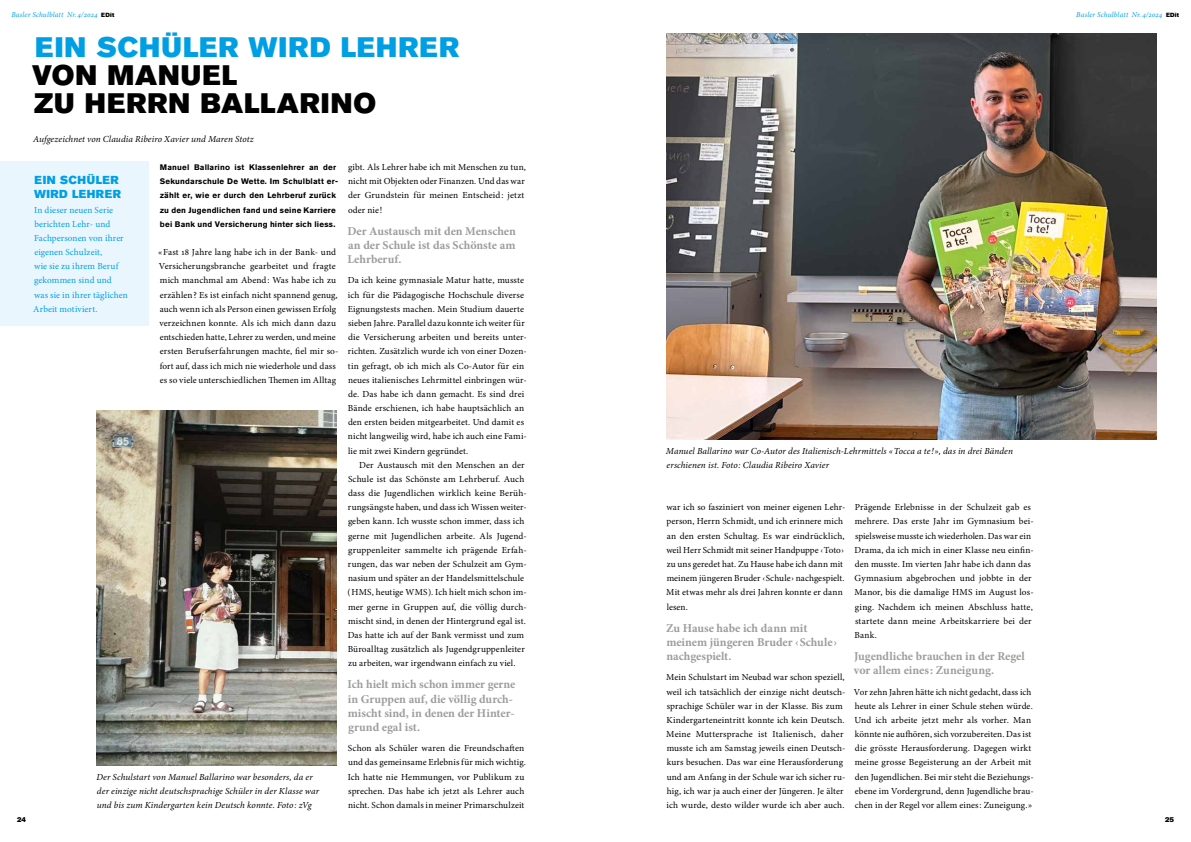
<style>
.page{position:relative;width:1191px;height:842px;background:#fff}
.page>*{position:absolute;margin:0;border:0;box-sizing:border-box;transform-origin:0 0}
.t1{font:28px/28.3px "Akzidenz Grotesk Pro Super";letter-spacing:.04em;color:#000}
.t2{font:28px "Akzidenz Grotesk Pro Super";letter-spacing:.045em;color:#009fe3}
.t3{font:700 12px/14.2px "Minion Pro";letter-spacing:-.005em;color:#9d9d9c}
.t4{font:11.5px/14.2px "Akzidenz Grotesk Pro Super";letter-spacing:.05em;color:#009fe3}
.t5{font:9.2px/14.2px "Minion Pro";letter-spacing:.01em;color:#000}
.t6{font:italic 9.2px/14.2px "Minion Pro";letter-spacing:.01em;color:#000}
.t7{font:9.2px/14.2px "Minion Pro";letter-spacing:.005em;color:#009fe3}
.t8{font:700 8px/14.2px "Akzidenz Grotesk Pro";letter-spacing:.02em;color:#000}
.t9{font:italic 7.5px "Minion Pro";letter-spacing:.015em;color:#009fe3}
.t10{font:7px "Akzidenz Grotesk Pro Super";color:#000}
.s1{font-family:"Akzidenz Grotesk Pro Super";font-style:normal;font-size:6px;color:#000}
</style>
<div class="page">
<div style="left:0;top:161px;width:148px;height:165px;background:#eaf6fe"></div>
<img style="left:97px;top:411px;width:239px;height:354px">
<img style="left:666px;top:34px;width:491px;height:405px">
<p class="t9" style="left:12px;top:9px;width:104px">Basler Schulblatt Nr.4/2024 <span class="s1">EDit</span></p>
<p class="t9" style="left:1076px;top:9px;width:104px">Basler Schulblatt Nr.4/2024 <span class="s1">EDit</span></p>
<h1 class="t2" style="left:35px;top:29px;width:425px">EIN SCHÜLER WIRD LEHRER</h1>
<h1 class="t1" style="left:32px;top:61px;width:345px">VON MANUEL<br>ZU HERRN BALLARINO</h1>
<p class="t6" style="left:33px;top:132px;width:222px">Aufgezeichnet von Claudia Ribeiro Xavier und Maren Stotz</p>
<p class="t4" style="left:34px;top:173px;width:88px">EIN SCHÜLER<br>WIRD LEHRER</p>
<p class="t7" style="left:33px;top:203px;width:96px">In dieser neuen Serie berichten Lehr- und<br>Fachpersonen von ihrer eigenen Schulzeit,<br>wie sie zu ihrem Beruf gekommen sind und<br>was sie in ihrer täglichen<br>Arbeit motiviert.</p>
<p class="t8" style="left:160px;top:160px;width:180px">Manuel Ballarino ist Klassenlehrer an der Sekundarschule De Wette. Im Schulblatt er&shy;zählt er, wie er durch den Lehrberuf zurück zu den Jugendlichen fand und seine Karriere bei Bank und Versicherung hinter sich liess.</p>
<p class="t5" style="left:158px;top:245px;width:182px">« Fast 18 Jahre lang habe ich in der Bank- und Versicherungsbranche gearbeitet und fragte mich manchmal am Abend : Was habe ich zu erzählen ? Es ist einfach nicht spannend genug, auch wenn ich als Person einen gewissen Erfolg verzeichnen konnte. Als ich mich dann dazu entschieden hatte, Lehrer zu werden, und meine ersten Berufserfahrungen machte, fiel mir so&shy;fort auf, dass ich mich nie wiederhole und dass es so viele unterschiedlichen Themen im Alltag</p>
<p class="t6" style="left:96px;top:769px;width:224px">Der Schulstart von Manuel Ballarino war besonders, da er der einzige nicht deutschsprachige Schüler in der Klasse war und bis zum Kindergarten kein Deutsch konnte. Foto : zVg</p>
<p class="t5" style="left:348px;top:160px;width:179px">gibt. Als Lehrer habe ich mit Menschen zu tun, nicht mit Objekten oder Finanzen. Und das war der Grundstein für meinen Entscheid : jetzt oder nie !</p>
<h2 class="t3" style="left:347px;top:224px;width:170px;text-align:justify">Der Austausch mit den Menschen an der Schule ist das Schönste am Lehrberuf.</h2>
<p class="t5" style="left:348px;top:273px;width:181px">Da ich keine gymnasiale Matur hatte, musste ich für die Pädagogische Hochschule diverse Eignungstests machen. Mein Studium dauerte sieben Jahre. Parallel dazu konnte ich weiter für die Versicherung arbeiten und bereits unter&shy;richten. Zusätzlich wurde ich von einer Dozen&shy;tin gefragt, ob ich mich als Co-Autor für ein neues italienisches Lehrmittel einbringen wür&shy;de. Das habe ich dann gemacht. Es sind drei Bände erschienen, ich habe hauptsächlich an den ersten beiden mitgearbeitet. Und damit es nicht langweilig wird, habe ich auch eine Fami&shy;lie mit zwei Kindern gegründet.</p>
<p class="t5" style="left:347px;top:458px;width:181px;text-indent:12px">Der Austausch mit den Menschen an der Schule ist das Schönste am Lehrberuf. Auch dass die Jugendlichen wirklich keine Berüh&shy;rungsängste haben, und dass ich Wissen weiter&shy;geben kann. Ich wusste schon immer, dass ich gerne mit Jugendlichen arbeite. Als Jugend&shy;gruppenleiter sammelte ich prägende Erfah&shy;rungen, das war neben der Schulzeit am Gym&shy;nasium und später an der Handelsmittelschule ( HMS, heutige WMS ). Ich hielt mich schon im&shy;mer gerne in Gruppen auf, die völlig durch&shy;mischt sind, in denen der Hintergrund egal ist.<br>Das hatte ich auf der Bank vermisst und zum Büroalltag zusätzlich als Jugendgruppenleiter zu arbeiten, war irgendwann einfach zu viel.</p>
<h2 class="t3" style="left:347px;top:677px;width:170px">Ich hielt mich schon immer gerne in Gruppen auf, die völlig durch&shy;mischt sind, in denen der Hinter&shy;grund egal ist.</h2>
<p class="t5" style="left:348px;top:741px;width:180px">Schon als Schüler waren die Freundschaften und das gemeinsame Erlebnis für mich wichtig.<br>Ich hatte nie Hemmungen, vor Publikum zu sprechen. Das habe ich jetzt als Lehrer auch nicht. Schon damals in meiner Primarschulzeit</p>
<p class="t6" style="left:666px;top:443px;width:348px">Manuel Ballarino war Co-Autor des Italienisch-Lehrmittels « Tocca a te ! », das in drei Bänden erschienen ist. Foto : Claudia Ribeiro Xavier</p>
<p class="t5" style="left:666px;top:500px;width:181px">war ich so fasziniert von meiner eigenen Lehr&shy;person, Herrn Schmidt, und ich erinnere mich an den ersten Schultag. Es war eindrücklich, weil Herr Schmidt mit seiner Handpuppe ‹ Toto › zu uns geredet hat. Zu Hause habe ich dann mit meinem jüngeren Bruder ‹ Schule › nachgespielt.<br>Mit etwas mehr als drei Jahren konnte er dann lesen.</p>
<h2 class="t3" style="left:666px;top:621px;width:173px">Zu Hause habe ich dann mit meinem jüngeren Bruder ‹ Schule › nachgespielt.</h2>
<p class="t5" style="left:666px;top:670px;width:181px">Mein Schulstart im Neubad war schon speziell, weil ich tatsächlich der einzige nicht deutsch&shy;sprachige Schüler war in der Klasse. Bis zum Kindergarteneintritt konnte ich kein Deutsch.<br>Meine Muttersprache ist Italienisch, daher musste ich am Samstag jeweils einen Deutsch&shy;kurs besuchen. Das war eine Herausforderung und am Anfang in der Schule war ich sicher ru&shy;hig, ich war ja auch einer der Jüngeren. Je älter ich wurde, desto wilder wurde ich aber auch.</p>
<p class="t5" style="left:854px;top:500px;width:181px">Prägende Erlebnisse in der Schulzeit gab es mehrere. Das erste Jahr im Gymnasium bei&shy;spielsweise musste ich wiederholen. Das war ein Drama, da ich mich in einer Klasse neu einfin&shy;den musste. Im vierten Jahr habe ich dann das Gymnasium abgebrochen und jobbte in der Manor, bis die damalige HMS im August los&shy;ging. Nachdem ich meinen Abschluss hatte, startete dann meine Arbeitskarriere bei der Bank.</p>
<h2 class="t3" style="left:854px;top:649px;width:172px">Jugendliche brauchen in der Regel vor allem eines : Zuneigung.</h2>
<p class="t5" style="left:854px;top:684px;width:181px">Vor zehn Jahren hätte ich nicht gedacht, dass ich heute als Lehrer in einer Schule stehen würde.<br>Und ich arbeite jetzt mehr als vorher. Man könnte nie aufhören, sich vorzubereiten. Das ist die grösste Herausforderung. Dagegen wirkt meine grosse Begeisterung an der Arbeit mit den Jugendlichen. Bei mir steht die Beziehungs&shy;ebene im Vordergrund, denn Jugendliche brau&shy;chen in der Regel vor allem eines : Zuneigung. »</p>
<p class="t10" style="left:17px;top:815px;width:10px">24</p>
<p class="t10" style="left:1165px;top:815px;width:10px">25</p>
</div>
